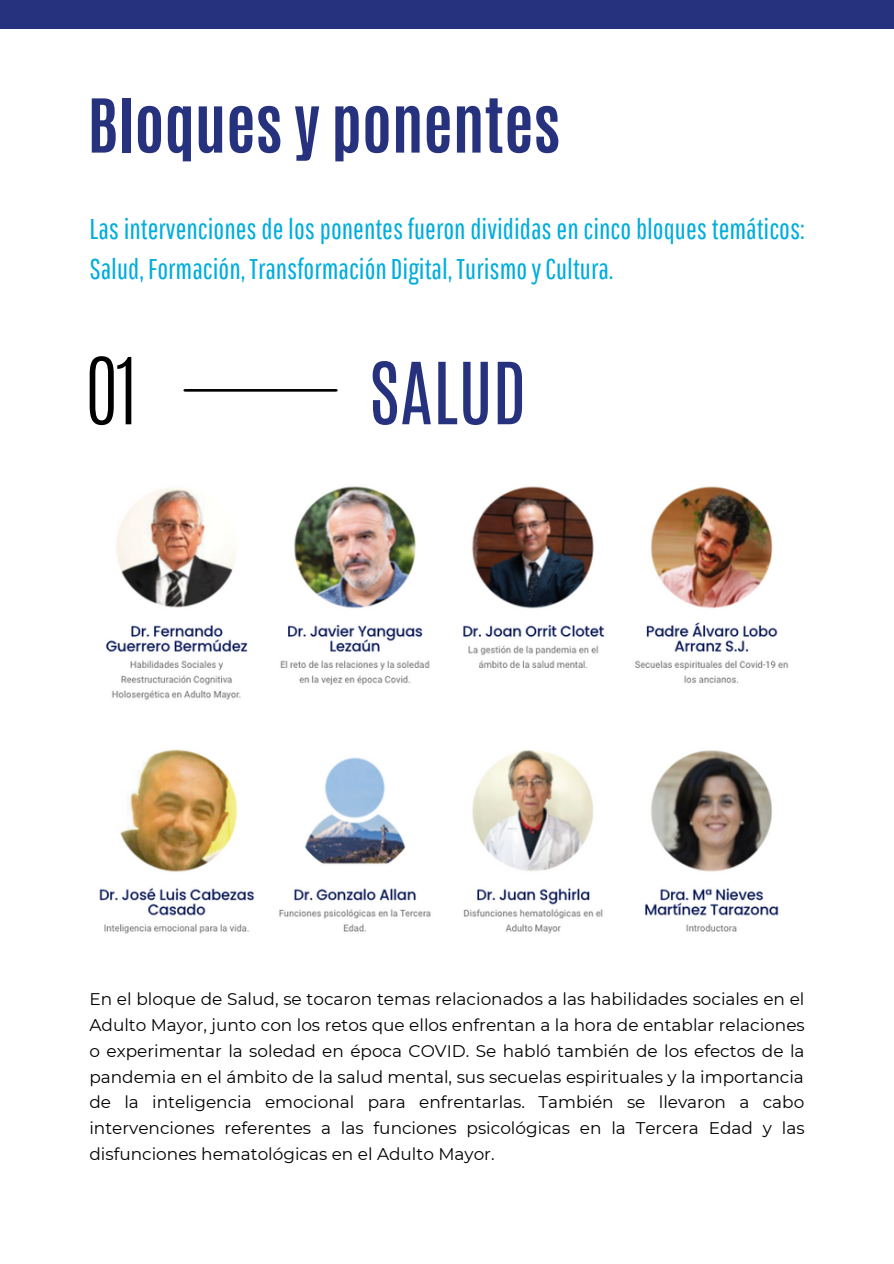
<style>
.page{position:relative;width:894px;height:1264px;background:#fff}
.page>*{position:absolute;margin:0;border:0;box-sizing:border-box;transform-origin:0 0}
.t1{font:300 78.3px "Antonio";color:#000}
.t2{font:72.6px "Antonio";color:#26327d}
.t3{font:700 63px "Antonio";color:#26327d}
.t4{font:28.5px/39.5px "Pathway Gothic One";color:#00addd}
.t5{font:16.95px/26px "Montserrat";color:#000;text-align:justify}
</style>
<div class="page">
<div style="left:0;top:0;width:893px;height:28px;background:#26327d"></div>
<hr style="left:185px;top:389px;width:151px;height:3px;background:#000">
<img style="left:99px;top:486px;width:689px;height:448px">
<p class="t3" style="left:87px;top:81px;width:474px">Bloques y ponentes</p>
<p class="t4" style="left:89px;top:209px;width:716px">Las intervenciones de los ponentes fueron divididas en cinco bloques temáticos:<br>Salud,Formación,Transformación Digital,TurismoyCultura.</p>
<p class="t1" style="left:87px;top:335px;width:52px">01</p>
<p class="t2" style="left:369px;top:341px;width:159px">SALUD</p>
<p class="t5" style="left:89px;top:985px;width:716px">En el bloque de Salud, se tocaron temas relacionados a las habilidades sociales en el Adulto Mayor, junto con los retos que ellos enfrentan a la hora de entablar relaciones o experimentar la soledad en época COVID. Se habló también de los efectos de la pandemia en el ámbito de la salud mental, sus secuelas espirituales y la importancia de la inteligencia emocional para enfrentarlas. También se llevaron a cabo intervenciones referentes a las funciones psicológicas en la Tercera Edad y las disfunciones hematológicas en el Adulto Mayor.</p>
</div>
